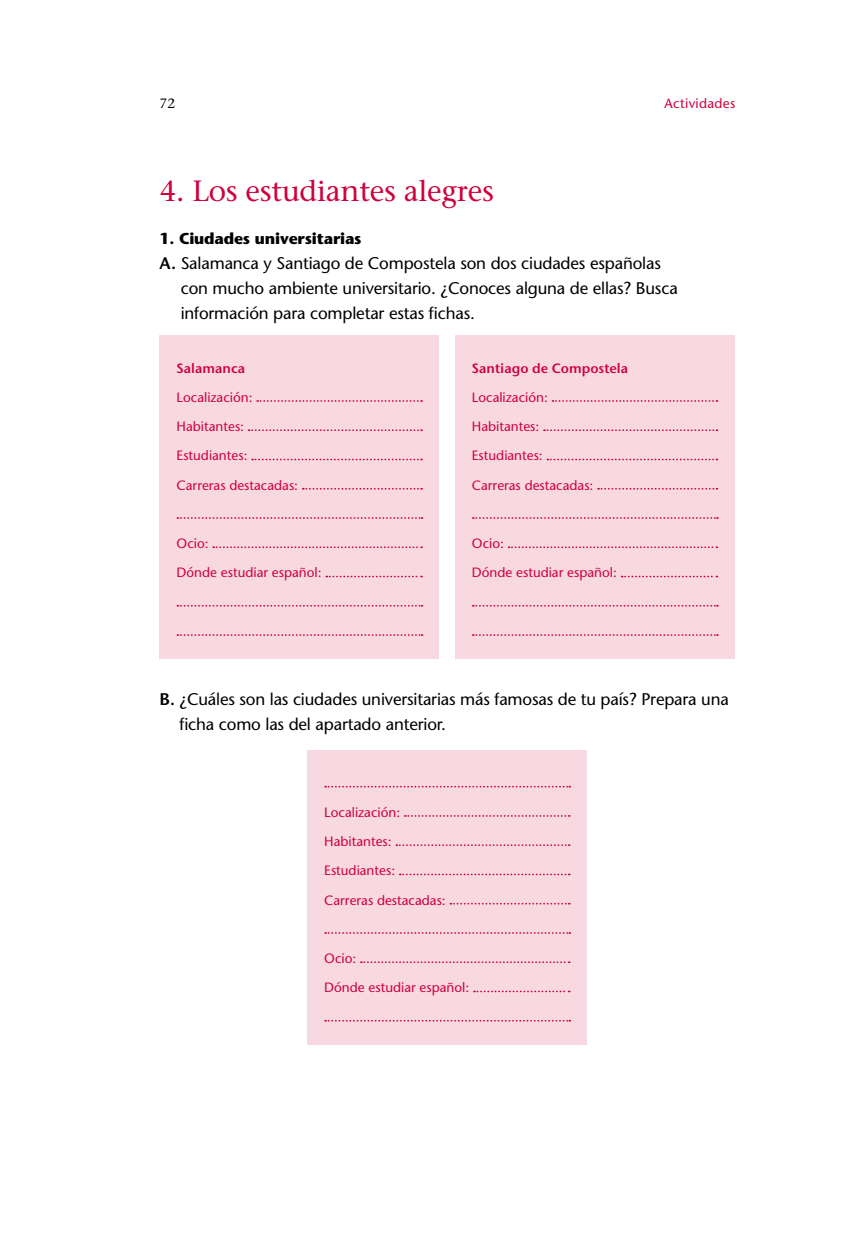
<style>
.page{position:relative;width:862px;height:1244px;background:#fff}
.page>*{position:absolute;margin:0;border:0;box-sizing:border-box;transform-origin:0 0}
.titulo_relato{font:29.25px "Stone Serif";letter-spacing:-.01em;color:#cf003d}
.enunciado_actividad{font:16.88px/24.8px "Stone Sans";letter-spacing:-.01em;color:#000}
.titulo_actividad{font:700 15.75px "Stone Sans";letter-spacing:-.01em;color:#000}
.t1{font:13.5px/29.2px "Stone Sans";color:#cf003d}
.t2{font:13.5px "Stone Sans";letter-spacing:.025em;color:#cf003d}
.t3{font:13.5px "Stone Serif";color:#000}
.s1{font-family:"Stone Sans ITC Std";font-weight:600}
.s2{font-weight:600}
</style>
<div class="page">
<div style="left:159px;top:335px;width:279px;height:323px;background:#f8d9e2"></div>
<svg style="left:257px;top:400px;width:165px;height:2px"></svg>
<svg style="left:248px;top:429px;width:174px;height:2px"></svg>
<svg style="left:252px;top:459px;width:170px;height:1px"></svg>
<svg style="left:302px;top:488px;width:120px;height:1px"></svg>
<svg style="left:177px;top:517px;width:245px;height:2px"></svg>
<svg style="left:213px;top:546px;width:209px;height:2px"></svg>
<svg style="left:326px;top:576px;width:96px;height:1px"></svg>
<svg style="left:177px;top:605px;width:245px;height:1px"></svg>
<svg style="left:177px;top:634px;width:245px;height:2px"></svg>
<div style="left:454px;top:335px;width:279px;height:323px;background:#f8d9e2"></div>
<svg style="left:552px;top:400px;width:165px;height:2px"></svg>
<svg style="left:543px;top:429px;width:174px;height:2px"></svg>
<svg style="left:547px;top:459px;width:170px;height:1px"></svg>
<svg style="left:597px;top:488px;width:120px;height:1px"></svg>
<svg style="left:472px;top:517px;width:245px;height:2px"></svg>
<svg style="left:508px;top:546px;width:209px;height:2px"></svg>
<svg style="left:621px;top:576px;width:96px;height:1px"></svg>
<svg style="left:472px;top:605px;width:245px;height:1px"></svg>
<svg style="left:472px;top:634px;width:245px;height:2px"></svg>
<div style="left:307px;top:750px;width:279px;height:294px;background:#f8d9e2"></div>
<svg style="left:325px;top:786px;width:245px;height:1px"></svg>
<svg style="left:404px;top:815px;width:165px;height:2px"></svg>
<svg style="left:396px;top:844px;width:173px;height:2px"></svg>
<svg style="left:399px;top:873px;width:170px;height:2px"></svg>
<svg style="left:450px;top:903px;width:119px;height:1px"></svg>
<svg style="left:325px;top:932px;width:245px;height:2px"></svg>
<svg style="left:361px;top:961px;width:208px;height:2px"></svg>
<svg style="left:473px;top:990px;width:96px;height:2px"></svg>
<svg style="left:325px;top:1020px;width:245px;height:1px"></svg>
<p class="t3" style="left:159px;top:96px;width:17px">72</p>
<p class="t2" style="left:664px;top:96px;width:72px">Actividades</p>
<p class="titulo_relato" style="left:159px;top:173px;width:336px">4. Los estudiantes alegres</p>
<p class="titulo_actividad" style="left:159px;top:230px;width:203px">1. Ciudades universitarias</p>
<p class="enunciado_actividad" style="left:181px;top:251px;width:498px;text-indent:-21px"><span class="s1">A.</span> Salamanca y Santiago de Compostela son dos ciudades españolas con mucho ambiente universitario. ¿Conoces alguna de ellas? Busca información para completar estas fichas.</p>
<p class="t1" style="left:176px;top:353px;width:123px"><span class="s1">Salamanca<br></span>Localización:<br>Habitantes:<br>Estudiantes:<br>Carreras destacadas:</p>
<p class="t1" style="left:471px;top:353px;width:157px"><span class="s1">Santiago de Compostela<br></span>Localización:<br>Habitantes:<br>Estudiantes:<br>Carreras destacadas:</p>
<p class="t1" style="left:176px;top:529px;width:146px">Ocio:<br>Dónde estudiar español:</p>
<p class="t1" style="left:471px;top:529px;width:146px">Ocio:<br>Dónde estudiar español:</p>
<p class="enunciado_actividad" style="left:179px;top:686px;width:550px;text-indent:-20px"><span class="s2">B.</span> ¿Cuáles son las ciudades universitarias más famosas de tu país? Prepara una ficha como las del apartado anterior.</p>
<p class="t1" style="left:324px;top:797px;width:123px">Localización:<br>Habitantes:<br>Estudiantes:<br>Carreras destacadas:</p>
<p class="t1" style="left:324px;top:944px;width:146px">Ocio:<br>Dónde estudiar español:</p>
</div>
